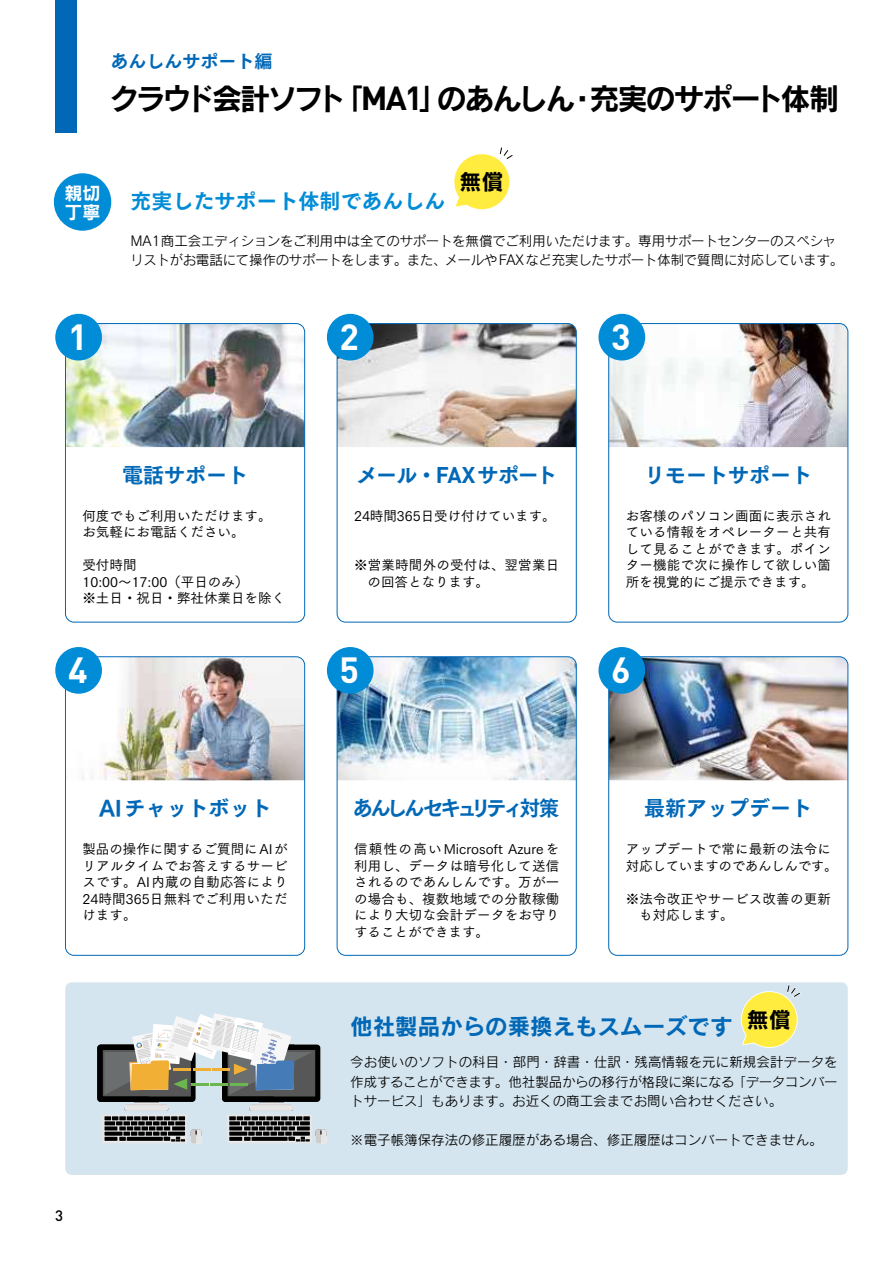
<style>
.page{position:relative;width:893px;height:1263px;background:#fff}
.page>*{position:absolute;margin:0;border:0;box-sizing:border-box;transform-origin:0 0}
.t1{font:700 36px "DIN Pro";color:#fff}
.t2{font:30px "Rodin Pro B";letter-spacing:-.085em;color:#000}
.t3{font:22.5px "Rodin Pro B";color:#0068b7}
.t4{font:22.05px "Rodin Pro N B";color:#000}
.t5{font:21px "Tsuku Go Pro E";color:#0068b7}
.t6{font:21px "Tsuku Go Pro E";color:#008cd6}
.t7{font:21px "Tsuku Go Pro E";letter-spacing:-.18em;color:#0068b7}
.t8{font:18px "Tsuku Go Pro E";color:#0068b7}
.t9{font:18px/19.5px "Rodin Pro B";color:#fff}
.t10{font:500 15px "DIN Pro";color:#000}
.t11{font:13.5px/16.5px "Tsuku Go Pro M";letter-spacing:.01em;color:#000}
.t12{font:13.5px/19.5px "Rodin Pro M";letter-spacing:-.015em;color:#000;text-align:justify}
.s1{font-family:"DIN Pro";font-weight:700;font-size:33px}
.s2{font-family:"DIN Pro";font-weight:700;font-size:22.5px}
</style>
<div class="page">
<div style="left:65px;top:982px;width:783px;height:193px;background:#d4e5ef;border-radius:6px"></div>
<img style="left:67px;top:324px;width:238px;height:123px">
<img style="left:610px;top:324px;width:238px;height:123px">
<img style="left:339px;top:324px;width:237px;height:123px">
<img style="left:73px;top:657px;width:232px;height:123px">
<img style="left:610px;top:657px;width:238px;height:123px">
<img style="left:339px;top:657px;width:237px;height:123px">
<svg style="left:97px;top:1013px;width:230px;height:131px"></svg>
<svg style="left:741px;top:985px;width:60px;height:63px"></svg>
<div style="left:54px;top:173px;width:57px;height:58px;background:#008cd6;border-radius:50%"></div>
<div style="left:608px;top:656px;width:240px;height:299px;border:1px solid #0068b7;border-radius:9px"></div>
<div style="left:598px;top:647px;width:47px;height:47px;background:#008cd6;border-radius:50%"></div>
<div style="left:65px;top:656px;width:240px;height:299px;border:1px solid #0068b7;border-radius:9px"></div>
<div style="left:337px;top:656px;width:239px;height:299px;border:1px solid #0068b7;border-radius:9px"></div>
<div style="left:55px;top:647px;width:47px;height:47px;background:#008cd6;border-radius:50%"></div>
<div style="left:327px;top:647px;width:47px;height:47px;background:#008cd6;border-radius:50%"></div>
<div style="left:65px;top:323px;width:240px;height:299px;border:1px solid #0068b7;border-radius:9px"></div>
<div style="left:608px;top:323px;width:240px;height:299px;border:1px solid #0068b7;border-radius:9px"></div>
<div style="left:337px;top:323px;width:239px;height:299px;border:1px solid #0068b7;border-radius:9px"></div>
<div style="left:55px;top:314px;width:47px;height:46px;background:#008cd6;border-radius:50%"></div>
<div style="left:598px;top:314px;width:47px;height:46px;background:#008cd6;border-radius:50%"></div>
<div style="left:327px;top:314px;width:47px;height:46px;background:#008cd6;border-radius:50%"></div>
<svg style="left:454px;top:147px;width:59px;height:63px"></svg>
<div style="left:55px;top:0;width:22px;height:133px;background:#0068b7"></div>
<h3 class="t8" style="left:111px;top:45px;width:164px">あんしんサポート編</h3>
<h2 class="t2" style="left:109px;top:78px;width:731px">クラウド会計ソフト「<span class="s1">MA1</span>」のあんしん・充実のサポート体制</h2>
<h3 class="t9" style="left:65px;top:182px;width:37px">親切丁寧</h3>
<h3 class="t4" style="left:460px;top:167px;width:46px">無償</h3>
<h3 class="t6" style="left:130px;top:182px;width:317px">充実したサポート体制であんしん</h3>
<p class="t12" style="left:130px;top:230px;width:714px">MA1商工会エディションをご利用中は全てのサポートを無償でご利用いただけます。専用サポートセンターのスペシャリストがお電話にて操作のサポートをします。また、メールやFAXなど充実したサポート体制で質問に対応しています。</p>
<h1 class="t1" style="left:68px;top:307px;width:21px">1</h1>
<h1 class="t1" style="left:340px;top:307px;width:21px">2</h1>
<h1 class="t1" style="left:611px;top:307px;width:21px">3</h1>
<h3 class="t5" style="left:122px;top:456px;width:127px">電話サポート</h3>
<p class="t11" style="left:82px;top:506px;width:190px">何度でもご利用いただけます。お気軽にお電話ください。</p>
<p class="t11" style="left:82px;top:556px;width:204px">受付時間<br>10:00～17:00（平日のみ）<br>※土日・祝日・弊社休業日を除く</p>
<h3 class="t5" style="left:357px;top:457px;width:202px">メール・<span class="s2">FAX</span>サポート</h3>
<p class="t11" style="left:354px;top:506px;width:203px">24時間365日受け付けています。</p>
<p class="t11" style="left:368px;top:556px;width:193px;text-indent:-14px">※営業時間外の受付は、翌営業日の回答となります。</p>
<h1 class="t1" style="left:68px;top:640px;width:21px">4</h1>
<h1 class="t1" style="left:340px;top:640px;width:21px">5</h1>
<h3 class="t5" style="left:99px;top:789px;width:174px">AIチャットボット</h3>
<p class="t11" style="left:82px;top:839px;width:207px;text-align:justify">製品の操作に関するご質問にAIがリアルタイムでお答えするサービスです。AI内蔵の自動応答により24時間365日無料でご利用いただけます。</p>
<h3 class="t7" style="left:352px;top:789px;width:208px">あんしんセキュリティ対策</h3>
<p class="t11" style="left:354px;top:839px;width:207px;text-align:justify">信頼性の高い Microsoft Azure を利用し、データは暗号化して送信されるのであんしんです。万が一の場合も、複数地域での分散稼働により大切な会計データをお守りすることができます。</p>
<h3 class="t5" style="left:644px;top:456px;width:170px">リモートサポート</h3>
<p class="t11" style="left:626px;top:506px;width:207px;text-align:justify">お客様のパソコン画面に表示されている情報をオペレーターと共有して見ることができます。ポインター機能で次に操作して欲しい箇所を視覚的にご提示できます。</p>
<h1 class="t1" style="left:611px;top:640px;width:21px">6</h1>
<h3 class="t5" style="left:644px;top:789px;width:170px">最新アップデート</h3>
<p class="t11" style="left:626px;top:839px;width:213px">アップデートで常に最新の法令に対応していますのであんしんです。</p>
<p class="t11" style="left:639px;top:889px;width:193px;text-indent:-14px">※法令改正やサービス改善の更新も対応します。</p>
<p class="t10" style="left:55px;top:1203px;width:9px">3</p>
<h3 class="t4" style="left:747px;top:1004px;width:46px">無償</h3>
<h3 class="t3" style="left:350px;top:1012px;width:384px">他社製品からの乗換えもスムーズです</h3>
<p class="t12" style="left:350px;top:1052px;width:489px">今お使いのソフトの科目・部門・辞書・仕訳・残高情報を元に新規会計データを作成することができます。他社製品からの移行が格段に楽になる「データコンバートサービス」もあります。お近くの商工会までお問い合わせください。</p>
<p class="t12" style="left:350px;top:1130px;width:474px">※電子帳簿保存法の修正履歴がある場合、修正履歴はコンバートできません。</p>
</div>
